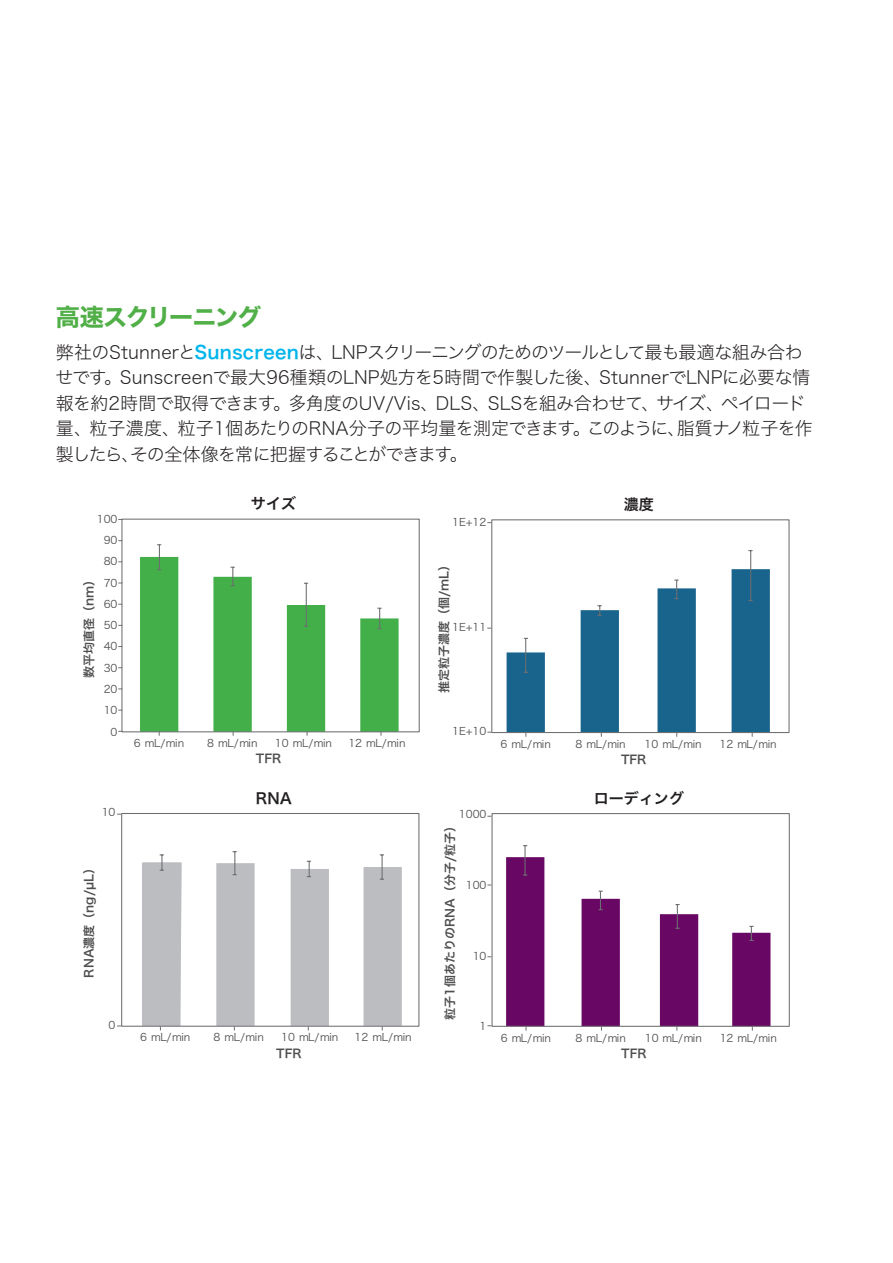
<style>
.page{position:relative;width:893px;height:1263px;background:#fff}
.page>*{position:absolute;margin:0;border:0;box-sizing:border-box;transform-origin:0 0}
.t1{font:24px "Hiragino Sans W7";letter-spacing:-.06em;color:#50af47}
.t2{font:18px/25.5px "Hiragino Sans W2";letter-spacing:-.025em;color:#231f20}
.t3{font:15px "Hiragino Sans W6";color:#231f20}
.t4{font:12px "Hiragino Sans W6";color:#504f4f}
.t5{font:10.5px "Hiragino Sans W3";color:#504f4f}
.s1{font-family:"Hiragino Sans W6";color:#00b5eb}
</style>
<div class="page">
<svg style="left:140px;top:557px;width:259px;height:173px"></svg>
<svg style="left:157px;top:544px;width:4px;height:26px"></svg>
<svg style="left:231px;top:567px;width:4px;height:19px"></svg>
<svg style="left:304px;top:583px;width:4px;height:44px"></svg>
<svg style="left:377px;top:608px;width:5px;height:21px"></svg>
<div style="left:121px;top:519px;width:299px;height:213px;border:1px solid #6d6e71"></div>
<svg style="left:142px;top:851px;width:260px;height:179px"></svg>
<div style="left:121px;top:813px;width:298px;height:214px;border:1px solid #6d6e71"></div>
<svg style="left:507px;top:550px;width:263px;height:187px"></svg>
<div style="left:491px;top:519px;width:299px;height:214px;border:1px solid #6d6e71"></div>
<svg style="left:506px;top:845px;width:264px;height:186px"></svg>
<div style="left:491px;top:813px;width:299px;height:214px;border:1px solid #6d6e71"></div>
<h1 class="t1" style="left:56px;top:299px;width:207px">高速スクリーニング</h1>
<p class="t2" style="left:55px;top:338px;width:759px">弊社のStunnerと<span class="s1">Sunscreen</span>は、LNPスクリーニングのためのツールとして最も最適な組み合わせです。Sunscreenで最大96種類のLNP処方を5時間で作製した後、StunnerでLNPに必要な情報を約2時間で取得できます。多角度のUV/Vis、DLS、SLSを組み合わせて、サイズ、ペイロード量、粒子濃度、粒子1個あたりのRNA分子の平均量を測定できます。このように、脂質ナノ粒子を作製したら、その全体像を常に把握することができます。</p>
<p class="t5" style="left:97px;top:510px;width:22px">100</p>
<p class="t5" style="left:104px;top:531px;width:15px">90</p>
<p class="t4" style="left:78px;top:678px;width:106px;rotate:-90deg">数平均直径（nm）</p>
<p class="t5" style="left:104px;top:552px;width:15px">80</p>
<p class="t5" style="left:104px;top:574px;width:15px">70</p>
<p class="t5" style="left:104px;top:595px;width:15px">60</p>
<p class="t5" style="left:104px;top:616px;width:15px">50</p>
<p class="t5" style="left:104px;top:637px;width:15px">40</p>
<p class="t5" style="left:104px;top:658px;width:15px">30</p>
<p class="t5" style="left:104px;top:679px;width:15px">20</p>
<p class="t5" style="left:104px;top:701px;width:15px">10</p>
<p class="t5" style="left:111px;top:722px;width:8px">0</p>
<p class="t5" style="left:102px;top:803px;width:15px">10</p>
<p class="t3" style="left:251px;top:490px;width:47px">サイズ</p>
<p class="t5" style="left:134px;top:733px;width:52px">6 mL/min</p>
<p class="t5" style="left:207px;top:733px;width:52px">8 mL/min</p>
<p class="t5" style="left:275px;top:733px;width:59px">10 mL/min</p>
<p class="t5" style="left:348px;top:733px;width:59px">12 mL/min</p>
<p class="t4" style="left:256px;top:748px;width:27px">TFR</p>
<p class="t3" style="left:256px;top:785px;width:38px">RNA</p>
<p class="t4" style="left:78px;top:978px;width:117px;rotate:-90deg">RNA濃度（ng/µL）</p>
<p class="t5" style="left:109px;top:1015px;width:8px">0</p>
<p class="t5" style="left:140px;top:1028px;width:52px">6 mL/min</p>
<p class="t5" style="left:214px;top:1028px;width:52px">8 mL/min</p>
<p class="t5" style="left:281px;top:1028px;width:59px">10 mL/min</p>
<p class="t5" style="left:355px;top:1028px;width:59px">12 mL/min</p>
<p class="t4" style="left:276px;top:1042px;width:27px">TFR</p>
<p class="t5" style="left:452px;top:512px;width:36px">1E+12</p>
<p class="t3" style="left:624px;top:491px;width:32px">濃度</p>
<p class="t4" style="left:433px;top:693px;width:136px;rotate:-90deg">推定粒子濃度（個/mL）</p>
<p class="t5" style="left:452px;top:618px;width:36px">1E+11</p>
<p class="t5" style="left:452px;top:722px;width:36px">1E+10</p>
<p class="t5" style="left:459px;top:805px;width:29px">1000</p>
<p class="t4" style="left:439px;top:1020px;width:201px;rotate:-90deg">粒子1個あたりのRNA（分子/粒子）</p>
<p class="t5" style="left:466px;top:875px;width:22px">100</p>
<p class="t5" style="left:473px;top:946px;width:15px">10</p>
<p class="t5" style="left:480px;top:1017px;width:8px">1</p>
<p class="t5" style="left:501px;top:734px;width:52px">6 mL/min</p>
<p class="t5" style="left:575px;top:734px;width:52px">8 mL/min</p>
<p class="t5" style="left:645px;top:734px;width:59px">10 mL/min</p>
<p class="t5" style="left:719px;top:734px;width:59px">12 mL/min</p>
<p class="t4" style="left:621px;top:749px;width:27px">TFR</p>
<p class="t3" style="left:594px;top:785px;width:92px">ローディング</p>
<p class="t5" style="left:501px;top:1028px;width:52px">6 mL/min</p>
<p class="t5" style="left:576px;top:1028px;width:52px">8 mL/min</p>
<p class="t5" style="left:645px;top:1028px;width:59px">10 mL/min</p>
<p class="t5" style="left:720px;top:1028px;width:59px">12 mL/min</p>
<p class="t4" style="left:621px;top:1043px;width:27px">TFR</p>
</div>
